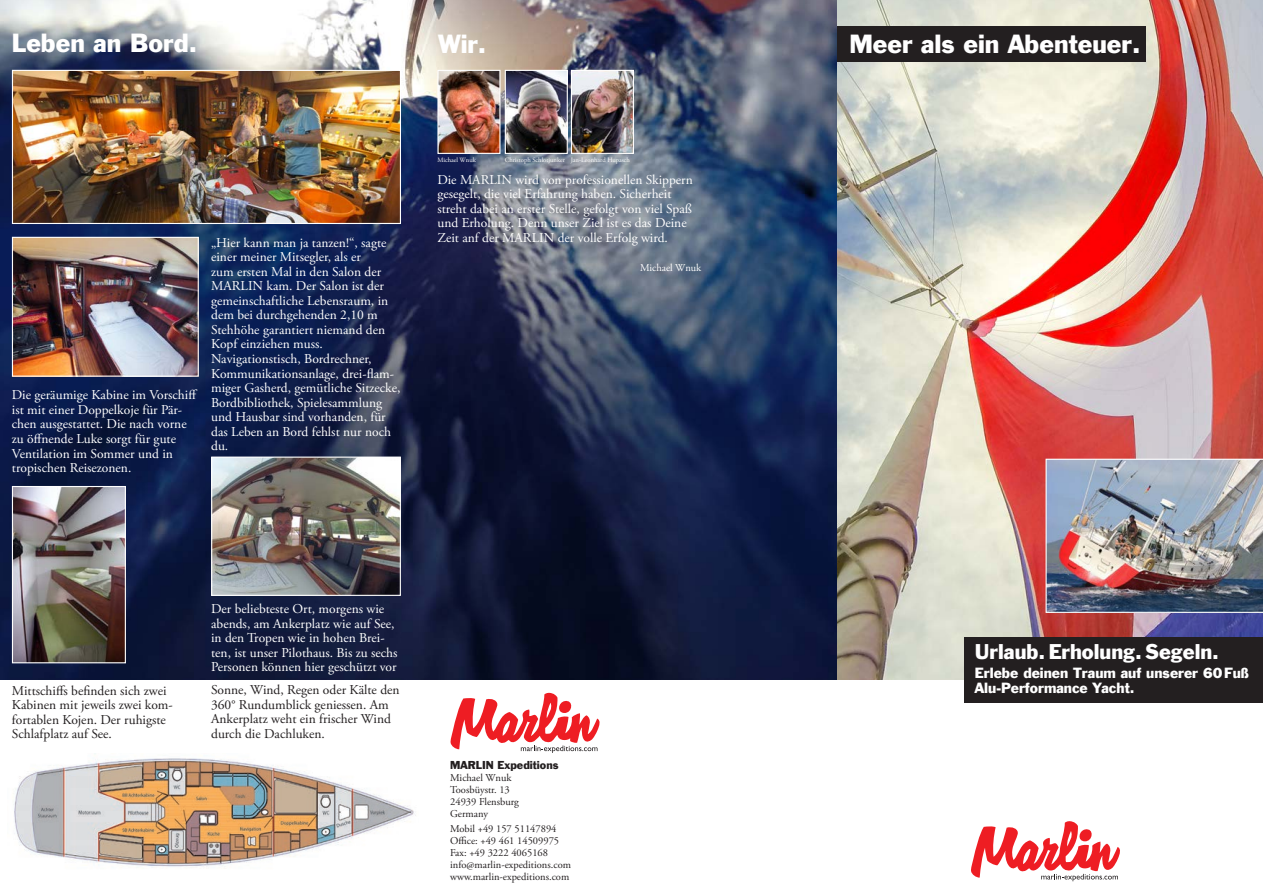
<style>
.page{position:relative;width:1263px;height:893px;background:#fff}
.page>*{position:absolute;margin:0;border:0;box-sizing:border-box;transform-origin:0 0}
.Headline{font:24px "Franklin Gothic";color:#fff}
.Headline_Titel{font:19.5px "Franklin Gothic";color:#fff}
.Lauftext_white{font:13.5px/14.5px "Adobe Garamond Pro";color:#fff}
.Lauftext{font:13.5px/14.5px "Adobe Garamond Pro";color:#231f20}
.Lauftext-2{font:13.5px/14.5px "Adobe Garamond Pro";color:#fff}
.Headline_Titel-2{font:13.5px "Franklin Gothic";color:#fff}
.Adresstext{font:10.5px "Adobe Garamond Pro";color:#231f20}
.Adresstext-2{font:10.5px "Franklin Gothic";color:#231f20}
.Lauftext_white-2{font:10.5px "Adobe Garamond Pro";color:#fff}
.Bildunterschrift_wei{font:6.6px "Adobe Garamond Pro";color:#fff}
</style>
<div class="page">
<img style="left:0;top:0;width:1263px;height:679px">
<svg style="left:971px;top:821px;width:149px;height:60px"></svg>
<img style="left:1045px;top:459px;width:218px;height:154px">
<img style="left:439px;top:72px;width:59px;height:80px">
<div style="left:437px;top:70px;width:63px;height:84px;border:1px solid #fff"></div>
<img style="left:507px;top:72px;width:59px;height:80px">
<div style="left:505px;top:70px;width:63px;height:84px;border:1px solid #fff"></div>
<img style="left:573px;top:72px;width:59px;height:80px">
<div style="left:571px;top:70px;width:63px;height:84px;border:1px solid #fff"></div>
<img style="left:14px;top:488px;width:110px;height:173px">
<div style="left:12px;top:486px;width:114px;height:177px;border:1px solid #fff"></div>
<img style="left:213px;top:459px;width:186px;height:135px">
<div style="left:211px;top:457px;width:190px;height:139px;border:1px solid #fff"></div>
<img style="left:14px;top:239px;width:183px;height:136px">
<div style="left:12px;top:237px;width:187px;height:140px;border:1px solid #fff"></div>
<div style="left:838px;top:26px;width:308px;height:36px;background:#231f20"></div>
<svg style="left:450px;top:692px;width:150px;height:61px"></svg>
<img style="left:14px;top:72px;width:385px;height:150px">
<div style="left:12px;top:70px;width:389px;height:154px;border:1px solid #fff"></div>
<img style="left:14px;top:758px;width:402px;height:109px">
<div style="left:964px;top:637px;width:299px;height:65px;background:#231f20"></div>
<p class="Headline" style="left:12px;top:27px;width:187px">Leben an Bord.</p>
<p class="Headline" style="left:438px;top:28px;width:50px">Wir.</p>
<p class="Lauftext_white" style="left:12px;top:388px;width:187px">Die geräumige Kabine im Vorschiff ist mit einer Doppelkoje für Pär&shy;chen ausgestattet. Die nach vorne zu öffnende Luke sorgt für gute<br>Ventilation im Sommer und in tropischen Reisezonen.</p>
<p class="Lauftext_white" style="left:211px;top:235px;width:179px">„Hier kann man ja tanzen!“, sagte einer meiner Mitsegler, als er<br>zum ersten Mal in den Salon der<br>MARLIN kam. Der Salon ist der gemeinschaftliche Lebensraum, in dem bei durchgehenden 2,10 m<br>Stehhöhe garantiert niemand den<br>Kopf einziehen muss.</p>
<p class="Lauftext_white" style="left:211px;top:352px;width:191px">Navigationstisch, Bordrechner,<br>Kommunikationsanlage, drei-flam&shy;miger Gasherd, gemütliche Sitzecke,<br>Bordbibliothek, Spielesammlung und Hausbar sind vorhanden, für das Leben an Bord fehlst nur noch du.</p>
<p class="Bildunterschrift_wei" style="left:437px;top:156px;width:40px">Michael Wnuk</p>
<p class="Bildunterschrift_wei" style="left:571px;top:156px;width:61px">Jan-Leonhard Hupasch</p>
<p class="Bildunterschrift_wei" style="left:505px;top:156px;width:62px">Christoph Schlotjunker</p>
<p class="Lauftext_white" style="left:437px;top:172px;width:257px">Die MARLIN wird von professionellen Skippern gesegelt, die viel Erfahrung haben. Sicherheit streht dabei an erster Stelle, gefolgt von viel Spaß und Erholung. Denn unser Ziel ist es das Deine Zeit anf der MARLIN der volle Erfolg wird.</p>
<p class="Lauftext_white-2" style="left:640px;top:261px;width:63px">Michael Wnuk</p>
<p class="Lauftext-2" style="left:211px;top:602px;width:188px">Der beliebteste Ort, morgens wie abends, am Ankerplatz wie auf See, in den Tropen wie in hohen Brei&shy;ten, ist unser Pilothaus. Bis zu sechs Personen können hier geschützt vor</p>
<p class="Headline" style="left:849px;top:28px;width:293px">Meer als ein Abenteuer.</p>
<p class="Headline_Titel" style="left:975px;top:639px;width:246px">Urlaub. Erholung. Segeln.</p>
<p class="Headline_Titel-2" style="left:975px;top:664px;width:276px">Erlebe deinen Traum auf unserer 60Fuß</p>
<p class="Lauftext" style="left:12px;top:683px;width:162px">Mittschiffs befinden sich zwei<br>Kabinen mit jeweils zwei kom&shy;fortablen Kojen. Der ruhigste<br>Schlafplatz auf See.</p>
<p class="Lauftext" style="left:211px;top:683px;width:190px">Sonne, Wind, Regen oder Kälte den</p>
<p class="Headline_Titel-2" style="left:975px;top:679px;width:161px">Alu-Performance Yacht.</p>
<p class="Lauftext" style="left:211px;top:698px;width:181px">360° Rundumblick geniessen. Am<br>Ankerplatz weht ein frischer Wind durch die Dachluken.</p>
<p class="Adresstext-2" style="left:450px;top:758px;width:110px">MARLIN Expeditions</p>
<p class="Adresstext" style="left:450px;top:771px;width:63px">Michael Wnuk</p>
<p class="Adresstext" style="left:450px;top:783px;width:61px">Toosbüystr. 13</p>
<p class="Adresstext" style="left:450px;top:795px;width:70px">24939 Flensburg</p>
<p class="Adresstext" style="left:450px;top:807px;width:40px">Germany</p>
<p class="Adresstext" style="left:450px;top:822px;width:108px">Mobil +49 157 51147894</p>
<p class="Adresstext" style="left:450px;top:834px;width:111px">Office: +49 461 14509975</p>
<p class="Adresstext" style="left:450px;top:846px;width:99px">Fax: +49 3222 4065168</p>
<p class="Adresstext" style="left:450px;top:858px;width:122px">info@marlin-expeditions.com</p>
<p class="Adresstext" style="left:450px;top:870px;width:121px">www.marlin-expeditions.com</p>
</div>
